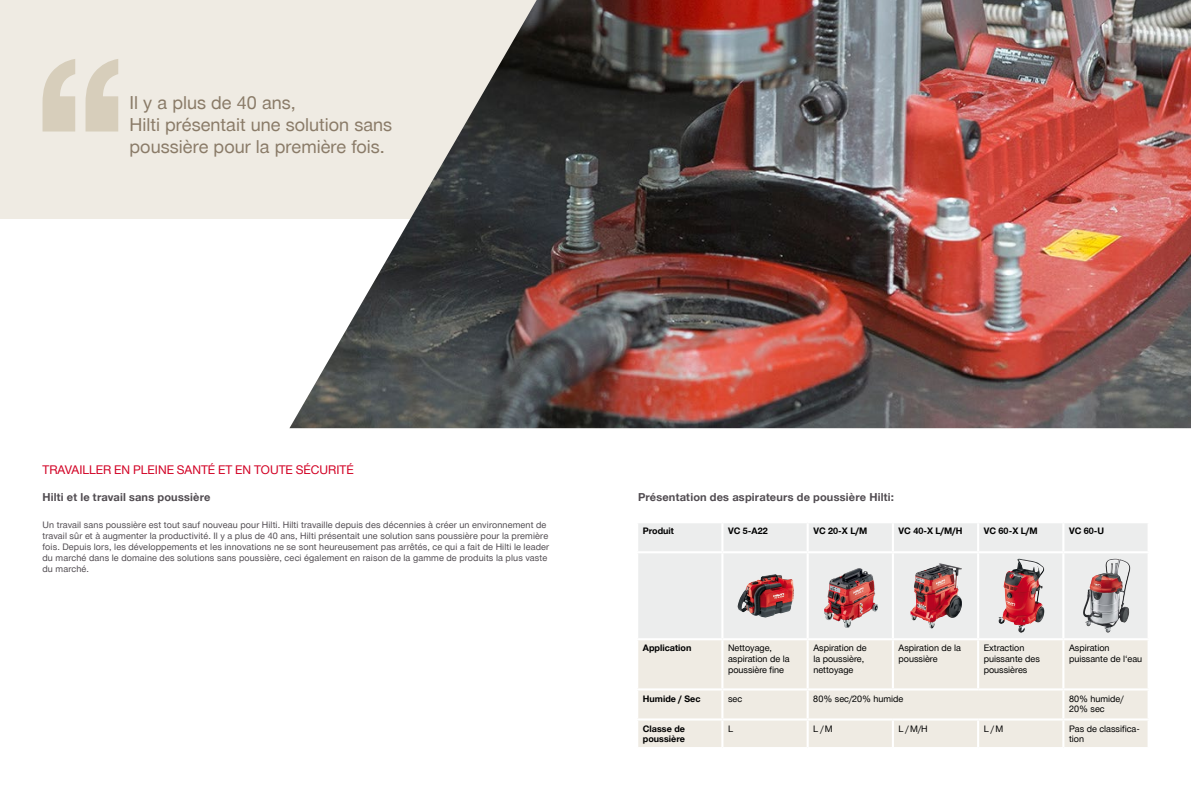
<style>
.page{position:relative;width:1191px;height:794px;background:#fff}
.page>*{position:absolute;margin:0;border:0;box-sizing:border-box;transform-origin:0 0}
.t1{font:18px/22px "Hilti";color:#8a7b68}
.t2{font:12px "Hilti";color:#d20024}
.t3{font:700 11px "Hilti";letter-spacing:.015em;color:#514c51}
.t4{font:9px/11px "Hilti";letter-spacing:.015em;color:#514c51}
.t5{font:9px/10.8px "Hilti";color:#000}
.t6{font:700 9px/10.8px "Hilti";color:#000}
</style>
<div class="page">
<div style="left:0;top:0;width:615px;height:218px;background:#efebe3"></div>
<div style="left:638px;top:523px;width:509px;height:115px;background:#eceded"></div>
<div style="left:638px;top:640px;width:509px;height:107px;background:#efebe3"></div>
<hr style="left:721px;top:523px;width:2px;height:28px;background:#fff">
<hr style="left:806px;top:523px;width:2px;height:28px;background:#fff">
<hr style="left:892px;top:523px;width:2px;height:28px;background:#fff">
<hr style="left:977px;top:523px;width:2px;height:28px;background:#fff">
<hr style="left:1062px;top:523px;width:2px;height:28px;background:#fff">
<hr style="left:636px;top:551px;width:86px;height:2px;background:#fff">
<hr style="left:722px;top:551px;width:85px;height:2px;background:#fff">
<hr style="left:721px;top:553px;width:2px;height:85px;background:#fff">
<hr style="left:807px;top:551px;width:86px;height:2px;background:#fff">
<hr style="left:806px;top:553px;width:2px;height:85px;background:#fff">
<hr style="left:893px;top:551px;width:85px;height:2px;background:#fff">
<hr style="left:892px;top:553px;width:2px;height:85px;background:#fff">
<hr style="left:978px;top:551px;width:85px;height:2px;background:#fff">
<hr style="left:977px;top:553px;width:2px;height:85px;background:#fff">
<hr style="left:1063px;top:551px;width:86px;height:2px;background:#fff">
<hr style="left:1062px;top:553px;width:2px;height:85px;background:#fff">
<hr style="left:721px;top:640px;width:2px;height:48px;background:#fff">
<hr style="left:806px;top:640px;width:2px;height:48px;background:#fff">
<hr style="left:892px;top:640px;width:2px;height:48px;background:#fff">
<hr style="left:977px;top:640px;width:2px;height:48px;background:#fff">
<hr style="left:1062px;top:640px;width:2px;height:48px;background:#fff">
<hr style="left:636px;top:688px;width:86px;height:2px;background:#fff">
<hr style="left:722px;top:688px;width:85px;height:2px;background:#fff">
<hr style="left:721px;top:690px;width:2px;height:28px;background:#fff">
<hr style="left:807px;top:688px;width:86px;height:2px;background:#fff">
<hr style="left:806px;top:690px;width:2px;height:28px;background:#fff">
<hr style="left:893px;top:688px;width:85px;height:2px;background:#fff">
<hr style="left:978px;top:688px;width:85px;height:2px;background:#fff">
<hr style="left:1063px;top:688px;width:86px;height:2px;background:#fff">
<hr style="left:1062px;top:690px;width:2px;height:28px;background:#fff">
<hr style="left:636px;top:718px;width:86px;height:2px;background:#fff">
<hr style="left:722px;top:718px;width:85px;height:2px;background:#fff">
<hr style="left:721px;top:720px;width:2px;height:27px;background:#fff">
<hr style="left:807px;top:718px;width:86px;height:2px;background:#fff">
<hr style="left:806px;top:720px;width:2px;height:27px;background:#fff">
<hr style="left:893px;top:718px;width:85px;height:2px;background:#fff">
<hr style="left:892px;top:720px;width:2px;height:27px;background:#fff">
<hr style="left:978px;top:718px;width:85px;height:2px;background:#fff">
<hr style="left:977px;top:720px;width:2px;height:27px;background:#fff">
<hr style="left:1063px;top:718px;width:86px;height:2px;background:#fff">
<hr style="left:1062px;top:720px;width:2px;height:27px;background:#fff">
<img style="left:737px;top:574px;width:56px;height:43px">
<img style="left:824px;top:568px;width:53px;height:60px">
<img style="left:910px;top:563px;width:38px;height:65px">
<img style="left:998px;top:560px;width:42px;height:73px">
<img style="left:1084px;top:559px;width:31px;height:46px">
<svg style="left:43px;top:59px;width:32px;height:72px"></svg>
<svg style="left:86px;top:59px;width:32px;height:72px"></svg>
<img style="left:289px;top:0;width:902px;height:428px">
<h1 class="t1" style="left:130px;top:92px;width:264px">Il y a plus de 40 ans,<br>Hilti présentait une solution sans poussière pour la première fois.</h1>
<h2 class="t2" style="left:43px;top:462px;width:313px">TRAVAILLER EN PLEINE SANTÉ ET EN TOUTE SÉCURITÉ</h2>
<p class="t3" style="left:43px;top:491px;width:169px">Hilti et le travail sans poussière</p>
<p class="t3" style="left:638px;top:491px;width:257px">Présentation des aspirateurs de poussière Hilti:</p>
<p class="t4" style="left:43px;top:519px;width:508px">Un travail sans poussière est tout sauf nouveau pour Hilti. Hilti travaille depuis des décennies à créer un environnement de travail sûr et à augmenter la productivité. Il y a plus de 40 ans, Hilti présentait une solution sans poussière pour la première fois. Depuis lors, les développements et les innovations ne se sont heureusement pas arrêtés, ce qui a fait de Hilti le leader du marché dans le domaine des solutions sans poussière, ceci également en raison de la gamme de produits la plus vaste du marché.</p>
<p class="t6" style="left:643px;top:526px;width:33px">Produit</p>
<p class="t6" style="left:728px;top:526px;width:41px">VC 5-A22</p>
<p class="t6" style="left:813px;top:526px;width:55px">VC 20-X L/M</p>
<p class="t6" style="left:898px;top:526px;width:65px">VC 40-X L/M/H</p>
<p class="t6" style="left:983px;top:526px;width:55px">VC 60-X L/M</p>
<p class="t6" style="left:1069px;top:526px;width:37px">VC 60-U</p>
<p class="t6" style="left:643px;top:643px;width:50px">Application</p>
<p class="t5" style="left:728px;top:643px;width:63px">Nettoyage, aspiration de la poussière fine</p>
<p class="t5" style="left:813px;top:643px;width:55px">Aspiration de la poussière, nettoyage</p>
<p class="t5" style="left:898px;top:643px;width:64px">Aspiration de la poussière</p>
<p class="t5" style="left:983px;top:643px;width:58px">Extraction puissante des poussières</p>
<p class="t5" style="left:1069px;top:643px;width:75px">Aspiration puissante de l‘eau</p>
<p class="t6" style="left:643px;top:693px;width:59px">Humide / Sec</p>
<p class="t5" style="left:728px;top:693px;width:16px">sec</p>
<p class="t5" style="left:813px;top:693px;width:92px">80% sec/20% humide</p>
<p class="t5" style="left:1069px;top:693px;width:56px">80% humide/<br>20% sec</p>
<p class="t6" style="left:643px;top:723px;width:44px">Classe de poussière</p>
<p class="t5" style="left:728px;top:723px;width:7px">L</p>
<p class="t5" style="left:813px;top:723px;width:21px">L / M</p>
<p class="t5" style="left:898px;top:723px;width:30px">L / M/H</p>
<p class="t5" style="left:983px;top:723px;width:21px">L / M</p>
<p class="t5" style="left:1069px;top:723px;width:72px">Pas de classifica&shy;tion</p>
</div>
